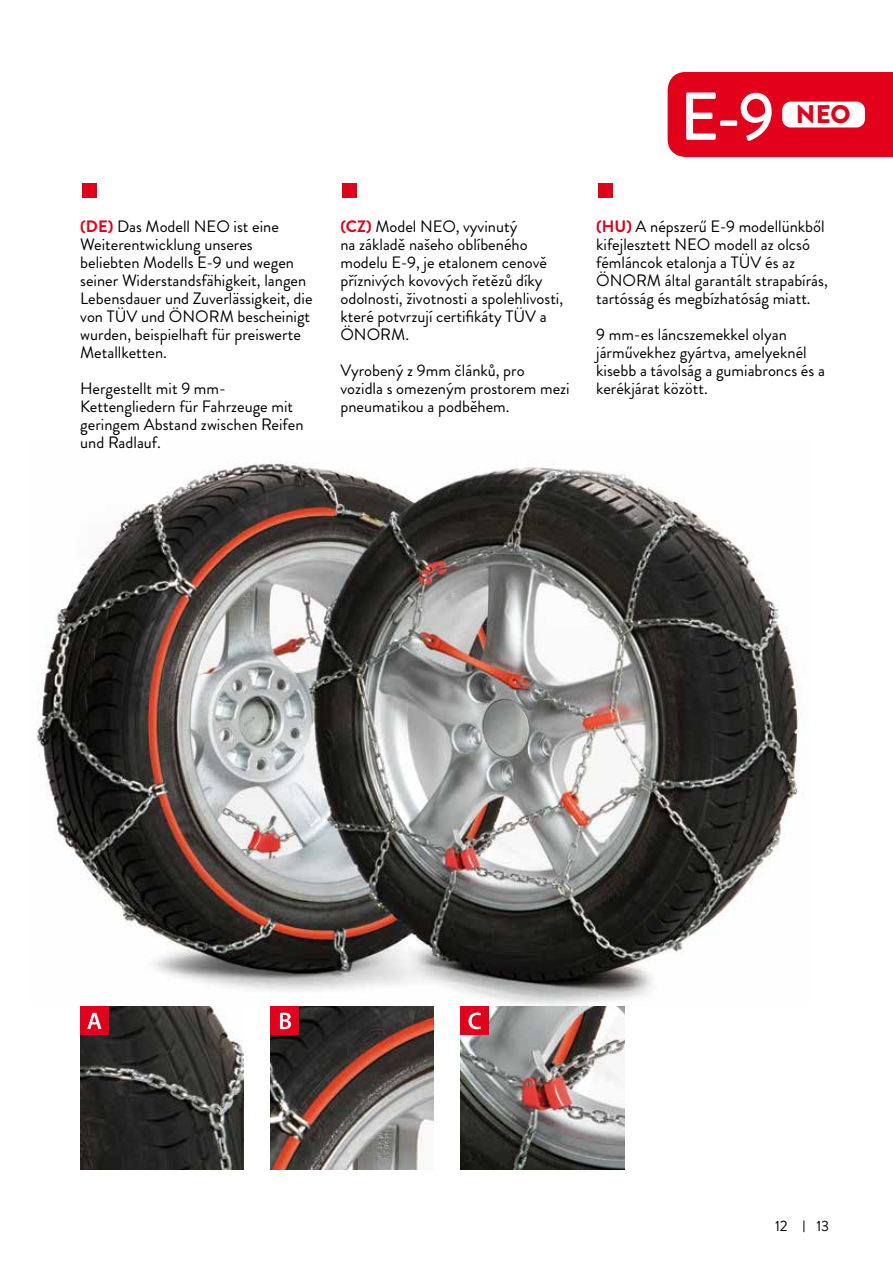
<style>
.page{position:relative;width:893px;height:1263px;background:#fff}
.page>*{position:absolute;margin:0;border:0;box-sizing:border-box;transform-origin:0 0}
.t1{font:500 67.5px "Brandon Grotesque";color:#fff}
.t2{font:900 25.5px "Brandon Grotesque";color:#e2001a}
.t3{font:16.5px/18px "Brandon Grotesque";color:#000}
.t4{font:15px "Brandon Grotesque";color:#000}
.s1{font-weight:700;color:#e2001a}
</style>
<div class="page">
<svg style="left:803px;top:1220px;width:1px;height:12px"></svg>
<img style="left:36px;top:461px;width:763px;height:545px">
<img style="left:80px;top:1006px;width:164px;height:164px">
<div style="left:80px;top:1006px;width:29px;height:29px;background:#e2001a"></div>
<svg style="left:87px;top:1013px;width:15px;height:16px"></svg>
<img style="left:270px;top:1006px;width:164px;height:164px">
<div style="left:270px;top:1006px;width:29px;height:29px;background:#e2001a"></div>
<svg style="left:280px;top:1013px;width:11px;height:16px"></svg>
<img style="left:461px;top:1006px;width:163px;height:164px">
<div style="left:461px;top:1006px;width:28px;height:29px;background:#e2001a"></div>
<svg style="left:468px;top:1012px;width:13px;height:17px"></svg>
<div style="left:668px;top:72px;width:225px;height:85px;background:#e2001a"></div>
<div style="left:782px;top:102px;width:83px;height:25px;background:#fff;border-radius:9px"></div>
<div style="left:82px;top:183px;width:15px;height:15px;background:#e2001a"></div>
<div style="left:342px;top:183px;width:15px;height:15px;background:#e2001a"></div>
<div style="left:598px;top:183px;width:14px;height:15px;background:#e2001a"></div>
<h1 class="t1" style="left:680px;top:70px;width:97px">E-9</h1>
<h2 class="t2" style="left:796px;top:97px;width:56px">NEO</h2>
<p class="t3" style="left:80px;top:217px;width:234px"><span class="s1">(DE)</span> Das Modell NEO ist eine<br>Weiterentwicklung unseres beliebten Modells E-9 und wegen seiner Widerstandsfähigkeit, langen<br>Lebensdauer und Zuverlässigkeit, die von TÜV und ÖNORM bescheinigt wurden, beispielhaft für preiswerte<br>Metallketten.</p>
<p class="t3" style="left:80px;top:379px;width:225px">Hergestellt mit 9 mm-<br>Kettengliedern für Fahrzeuge mit geringem Abstand zwischen Reifen und Radlauf.</p>
<p class="t3" style="left:340px;top:217px;width:224px"><span class="s1">(CZ)</span> Model NEO, vyvinutý<br>na základě našeho oblíbeného modelu E-9, je etalonem cenově příznivých kovových řetězů díky odolnosti, životnosti a spolehlivosti, které potvrzují certifikáty TÜV a<br>ÖNORM.</p>
<p class="t3" style="left:340px;top:361px;width:231px">Vyrobený z 9mm článků, pro vozidla s omezeným prostorem mezi pneumatikou a podběhem.</p>
<p class="t3" style="left:596px;top:217px;width:233px"><span class="s1">(HU)</span> A népszerű E-9 modellünkből kifejlesztett NEO modell az olcsó fémláncok etalonja a TÜV és az ÖNORM által garantált strapabírás, tartósság és megbízhatóság miatt.</p>
<p class="t3" style="left:596px;top:325px;width:230px">9 mm-es láncszemekkel olyan járművekhez gyártva, amelyeknél kisebb a távolság a gumiabroncs és a kerékjárat között.</p>
<p class="t4" style="left:775px;top:1215px;width:14px">12</p>
<p class="t4" style="left:816px;top:1215px;width:14px">13</p>
</div>
